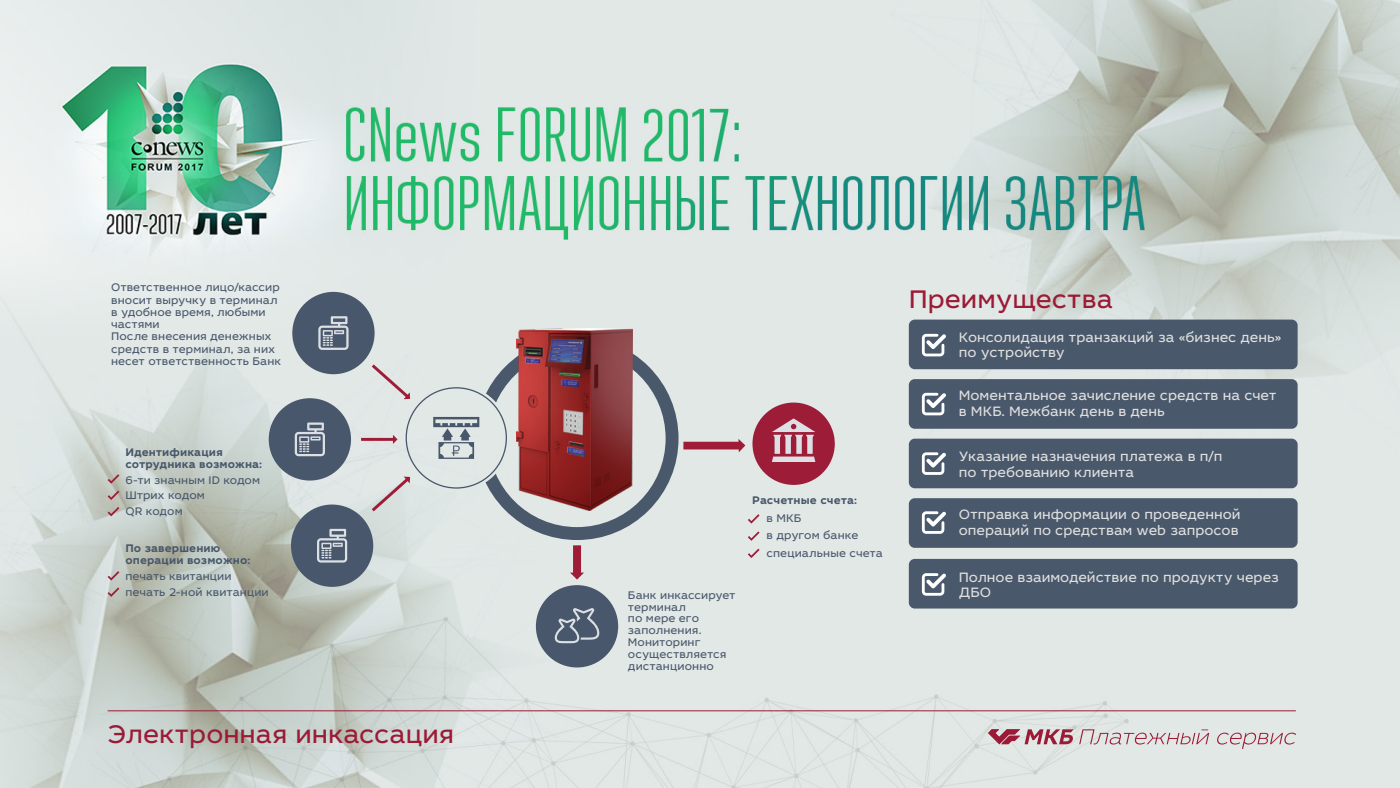
<style>
.page{position:relative;width:1400px;height:788px;background:#fff}
.page>*{position:absolute;margin:0;border:0;box-sizing:border-box;transform-origin:0 0}
.t1{font:26.25px "Leto Sans";color:#9b1b36}
.t2{font:14px/15.8px "Leto Sans";color:#dfdfdf}
.t3{font:11.38px/11.8px "Leto Sans";letter-spacing:.005em;color:#48576b}
.t4{font:700 11.38px/12.2px "Leto Sans";letter-spacing:.005em;color:#48576b}
</style>
<div class="page">
<img style="left:0;top:0;width:1400px;height:788px">
<svg style="left:988px;top:729px;width:221px;height:15px"></svg>
<svg style="left:1217px;top:732px;width:79px;height:16px"></svg>
<hr style="left:108px;top:710px;width:1188px;height:1px;background:#9b1b36">
<div style="left:292px;top:292px;width:83px;height:82px;background:#48576b;border-radius:50%"></div>
<svg style="left:318px;top:316px;width:31px;height:34px"></svg>
<div style="left:269px;top:398px;width:82px;height:82px;background:#48576b;border-radius:50%"></div>
<svg style="left:295px;top:422px;width:30px;height:34px"></svg>
<div style="left:291px;top:504px;width:82px;height:83px;background:#48576b;border-radius:50%"></div>
<svg style="left:317px;top:529px;width:30px;height:33px"></svg>
<svg style="left:361px;top:435px;width:37px;height:9px"></svg>
<svg style="left:433px;top:337px;width:246px;height:242px"></svg>
<svg style="left:372px;top:364px;width:38px;height:35px"></svg>
<div style="left:536px;top:585px;width:82px;height:82px;background:#48576b;border-radius:50%"></div>
<svg style="left:555px;top:608px;width:44px;height:35px"></svg>
<div style="left:752px;top:402px;width:83px;height:83px;background:#9d1c38;border-radius:50%"></div>
<svg style="left:772px;top:418px;width:43px;height:44px"></svg>
<svg style="left:372px;top:476px;width:38px;height:35px"></svg>
<div style="left:683px;top:441px;width:57px;height:8px;background:#9e1c37"></div>
<svg style="left:738px;top:439px;width:7px;height:13px"></svg>
<svg style="left:748px;top:514px;width:12px;height:9px"></svg>
<svg style="left:108px;top:474px;width:11px;height:9px"></svg>
<svg style="left:108px;top:490px;width:11px;height:10px"></svg>
<svg style="left:108px;top:507px;width:11px;height:9px"></svg>
<svg style="left:108px;top:571px;width:11px;height:9px"></svg>
<svg style="left:108px;top:587px;width:11px;height:10px"></svg>
<svg style="left:748px;top:531px;width:12px;height:10px"></svg>
<svg style="left:748px;top:548px;width:12px;height:10px"></svg>
<img style="left:516px;top:328px;width:117px;height:183px">
<div style="left:909px;top:319px;width:389px;height:50px;background:#49586b;border-radius:6px"></div>
<div style="left:909px;top:379px;width:389px;height:49px;background:#49586b;border-radius:6px"></div>
<div style="left:909px;top:438px;width:389px;height:50px;background:#49586b;border-radius:6px"></div>
<div style="left:909px;top:498px;width:389px;height:49px;background:#49586b;border-radius:6px"></div>
<div style="left:909px;top:559px;width:389px;height:49px;background:#49586b;border-radius:6px"></div>
<svg style="left:921px;top:333px;width:25px;height:24px"></svg>
<svg style="left:921px;top:392px;width:25px;height:24px"></svg>
<svg style="left:921px;top:452px;width:25px;height:23px"></svg>
<svg style="left:921px;top:511px;width:25px;height:23px"></svg>
<svg style="left:921px;top:573px;width:25px;height:23px"></svg>
<p class="t3" style="left:111px;top:281px;width:172px;line-height:12.2px">Ответственное лицо/кассир вносит выручку в терминал в удобное время, любыми частями<br>После внесения денежных средств в терминал, за них несет ответственность Банк</p>
<p class="t4" style="left:125px;top:446px;width:138px">Идентификация сотрудника возможна:</p>
<p class="t3" style="left:125px;top:472px;width:136px;line-height:15.8px">6-ти значным ID кодом<br>Штрих кодом<br>QR кодом</p>
<p class="t4" style="left:125px;top:542px;width:126px">По завершению операции возможно:</p>
<p class="t3" style="left:125px;top:568px;width:145px;line-height:15.8px">печать квитанции печать 2-ной квитанции</p>
<h1 class="t1" style="left:108px;top:717px;width:348px">Электронная инкассация</h1>
<p class="t3" style="left:628px;top:589px;width:109px">Банк инкассирует терминал<br>по мере его заполнения.<br>Мониторинг осуществляется дистанционно</p>
<p class="t4" style="left:752px;top:494px;width:106px">Расчетные счета:</p>
<p class="t3" style="left:767px;top:509px;width:118px;line-height:17.7px">в МКБ<br>в другом банке специальные счета</p>
<h1 class="t1" style="left:909px;top:282px;width:206px">Преимущества</h1>
<p class="t2" style="left:959px;top:329px;width:324px">Консолидация транзакций за «бизнес день» по устройству</p>
<p class="t2" style="left:959px;top:388px;width:319px">Моментальное зачисление средств на счет в МКБ. Межбанк день в день</p>
<p class="t2" style="left:959px;top:448px;width:265px">Указание назначения платежа в п/п по требованию клиента</p>
<p class="t2" style="left:959px;top:507px;width:283px">Отправка информации о проведенной операций по средствам web запросов</p>
<p class="t2" style="left:959px;top:569px;width:322px">Полное взаимодействие по продукту через<br>ДБО</p>
</div>
